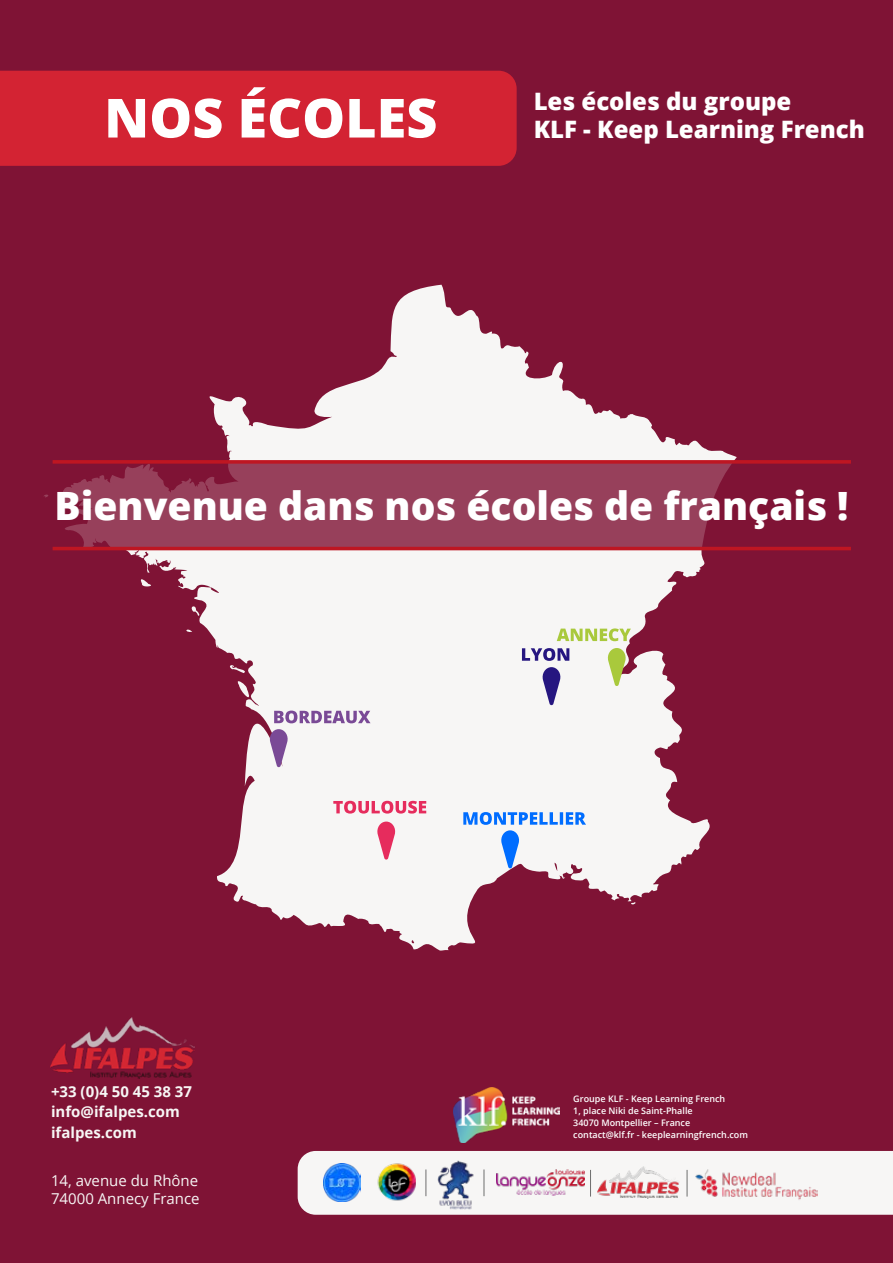
<style>
.page{position:relative;width:893px;height:1263px;background:#7f1335}
.page>*{position:absolute;margin:0;border:0;box-sizing:border-box;transform-origin:0 0}
.t1{font:800 54px "Open Sans";color:#fff}
.t2{font:800 39px "Open Sans";color:#fff}
.t3{font:800 24px/28.5px "Open Sans";color:#fff}
.t4{font:700 15px "Open Sans";color:#f7f6f5}
.t5{font:15px/18px "Open Sans";color:#f7f6f5}
.t6{font:600 9px/12px "Open Sans";color:#fff}
</style>
<div class="page">
<div style="left:0;top:71px;width:517px;height:95px;background:#d32333"></div>
<svg style="left:52px;top:285px;width:685px;height:666px"></svg>
<svg style="left:274px;top:710px;width:97px;height:13px"></svg>
<svg style="left:333px;top:801px;width:93px;height:12px"></svg>
<svg style="left:522px;top:648px;width:47px;height:13px"></svg>
<svg style="left:557px;top:628px;width:74px;height:13px"></svg>
<svg style="left:269px;top:729px;width:20px;height:39px"></svg>
<svg style="left:463px;top:812px;width:123px;height:57px;background:#c7daf4"></svg>
<svg style="left:541px;top:667px;width:21px;height:39px"></svg>
<svg style="left:607px;top:648px;width:20px;height:38px"></svg>
<svg style="left:376px;top:821px;width:20px;height:39px"></svg>
<img style="left:50px;top:1017px;width:145px;height:62px">
<svg style="left:298px;top:1151px;width:595px;height:64px;background:#e6e0e4"></svg>
<img style="left:436px;top:1159px;width:40px;height:51px">
<svg style="left:44px;top:462px;width:807px;height:85px;fill:#97405b"></svg>
<svg style="left:53px;top:460px;width:798px;height:4px;background:#b91b28"></svg>
<hr style="left:53px;top:547px;width:798px;height:3px;background:#be1622">
<img style="left:454px;top:1087px;width:105px;height:56px">
<h1 class="t1" style="left:104px;top:77px;width:335px">NOS ÉCOLES</h1>
<h3 class="t3" style="left:534px;top:86px;width:333px">Les écoles du groupe<br>KLF - Keep Learning French</h3>
<h2 class="t2" style="left:55px;top:476px;width:795px">Bienvenue dans nos écoles de français !</h2>
<h3 class="t4" style="left:51px;top:1081px;width:143px">+33 (0)4 50 45 38 37</h3>
<h3 class="t4" style="left:51px;top:1101px;width:130px">info@ifalpes.com</h3>
<h3 class="t4" style="left:51px;top:1122px;width:87px">ifalpes.com</h3>
<h3 class="t5" style="left:51px;top:1171px;width:150px">14, avenue du Rhône<br>74000 Annecy France</h3>
<p class="t6" style="left:573px;top:1092px;width:176px">Groupe KLF - Keep Learning French<br>1, place Niki de Saint-Phalle<br>34070 Montpellier – France contact@klf.fr - keeplearningfrench.com</p>
</div>
